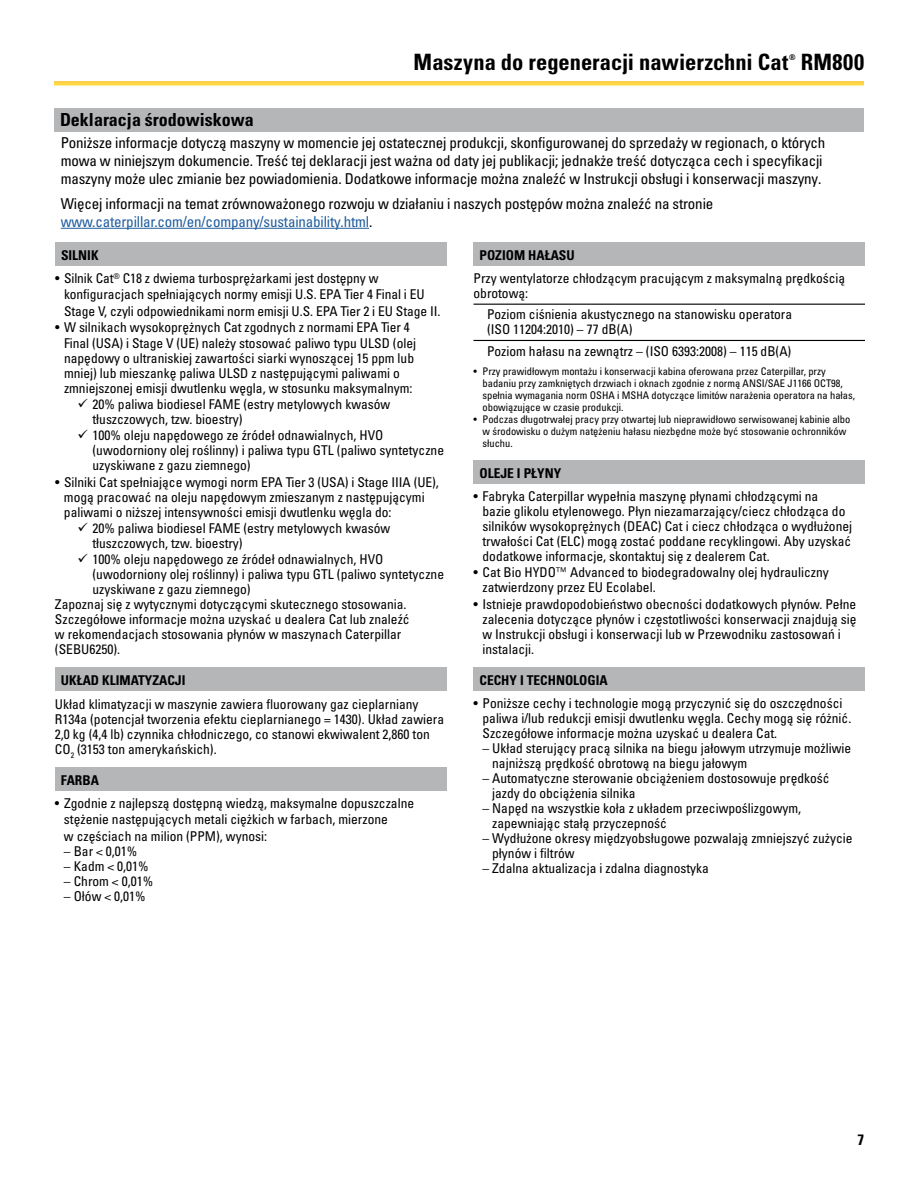
<style>
.page{position:relative;width:918px;height:1188px;background:#fff}
.page>*{position:absolute;margin:0;border:0;box-sizing:border-box;transform-origin:0 0}
.t1{font:22.5px "Univers LTCYR 67 Bold Cond";color:#000}
.MH{font:18px "Univers LTCYR 67 Bold Cond";color:#000}
.t2{font:condensed 15px/18px "Univers LTCYR 57";letter-spacing:-.01em;color:#000}
.t3{font:700 condensed 15px "Univers LT Std";color:#000}
.TechSpec-w_bullet{font:condensed 13.5px/15px "Univers LTCYR 57";color:#000}
.TechSpec{font:condensed 13.5px/15px "Univers LTCYR 57";color:#000}
.MH-2{font:13.5px "Univers LTCYR 67 Bold Cond";color:#000}
.TechSpec-w_bullet-2{font:condensed 10.5px/12px "Univers LTCYR 57";color:#000}
.t4{font:700 condensed 7.8px "Univers LT Std";color:#000}
.s1{color:#215e9e}
.s2{font-family:"Univers LT Std"}
</style>
<div class="page">
<div style="left:55px;top:242px;width:392px;height:24px;background:#b4b6b8"></div>
<div style="left:55px;top:667px;width:392px;height:24px;background:#b4b6b8"></div>
<div style="left:55px;top:767px;width:392px;height:24px;background:#b4b6b8"></div>
<div style="left:474px;top:242px;width:391px;height:24px;background:#b4b6b8"></div>
<hr style="left:474px;top:304px;width:391px;height:1px;background:#000">
<hr style="left:474px;top:340px;width:391px;height:1px;background:#000">
<div style="left:474px;top:460px;width:391px;height:24px;background:#b4b6b8"></div>
<div style="left:474px;top:667px;width:391px;height:24px;background:#b4b6b8"></div>
<div style="left:54px;top:108px;width:810px;height:24px;background:#b4b6b8"></div>
<hr style="left:61px;top:228px;width:308px;height:1px;background:#215e9e">
<h1 class="t1" style="left:414px;top:49px;width:376px">Maszyna do regeneracji nawierzchni Cat</h1>
<p class="t4" style="left:789px;top:52px;width:8px">®</p>
<h1 class="t1" style="left:801px;top:49px;width:65px">RM800</h1>
<p class="MH" style="left:60px;top:108px;width:195px">Deklaracja środowiskowa</p>
<p class="t2" style="left:61px;top:133px;width:766px">Poniższe informacje dotyczą maszyny w momencie jej ostatecznej produkcji, skonfigurowanej do sprzedaży w regionach, o których mowa w niniejszym dokumencie. Treść tej deklaracji jest ważna od daty jej publikacji; jednakże treść dotycząca cech i specyfikacji maszyny może ulec zmianie bez powiadomienia. Dodatkowe informacje można znaleźć w Instrukcji obsługi i konserwacji maszyny.</p>
<p class="t2" style="left:61px;top:194px;width:654px">Więcej informacji na temat zrównoważonego rozwoju w działaniu i naszych postępów można znaleźć na stronie <span class="s1">www.caterpillar.com/en/company/sustainability.html</span>.</p>
<p class="MH-2" style="left:61px;top:247px;width:39px">SILNIK</p>
<p class="TechSpec-w_bullet" style="left:64px;top:270px;width:378px;line-height:16.2px;text-indent:-9px"><span class="s2">•</span> Silnik Cat<sup>®</sup> C18 z dwiema turbosprężarkami jest dostępny w konfiguracjach spełniających normy emisji U.S. EPA Tier 4 Final i EU<br>Stage V, czyli odpowiednikami norm emisji U.S. EPA Tier 2 i EU Stage II.</p>
<p class="TechSpec-w_bullet" style="left:64px;top:319px;width:354px;text-indent:-9px"><span class="s2">•</span> W silnikach wysokoprężnych Cat zgodnych z normami EPA Tier 4<br>Final (USA) i Stage V (UE) należy stosować paliwo typu ULSD (olej napędowy o ultraniskiej zawartości siarki wynoszącej 15 ppm lub mniej) lub mieszankę paliwa ULSD z następującymi paliwami o zmniejszonej emisji dwutlenku węgla, w stosunku maksymalnym:</p>
<p class="TechSpec-w_bullet" style="left:93px;top:397px;width:299px;text-indent:-15px">✓ 20% paliwa biodiesel FAME (estry metylowych kwasów tłuszczowych, tzw. bioestry)</p>
<p class="TechSpec-w_bullet" style="left:93px;top:428px;width:353px;text-indent:-15px">✓ 100% oleju napędowego ze źródeł odnawialnych, HVO (uwodorniony olej roślinny) i paliwa typu GTL (paliwo syntetyczne uzyskiwane z gazu ziemnego)</p>
<p class="TechSpec-w_bullet" style="left:64px;top:474px;width:376px;text-indent:-9px"><span class="s2">•</span> Silniki Cat spełniające wymogi norm EPA Tier 3 (USA) i Stage IIIA (UE), mogą pracować na oleju napędowym zmieszanym z następującymi paliwami o niższej intensywności emisji dwutlenku węgla do:</p>
<p class="TechSpec-w_bullet" style="left:92px;top:520px;width:299px;text-indent:-15px">✓ 20% paliwa biodiesel FAME (estry metylowych kwasów tłuszczowych, tzw. bioestry)</p>
<p class="TechSpec-w_bullet" style="left:92px;top:551px;width:353px;text-indent:-15px">✓ 100% oleju napędowego ze źródeł odnawialnych, HVO (uwodorniony olej roślinny) i paliwa typu GTL (paliwo syntetyczne uzyskiwane z gazu ziemnego)</p>
<p class="TechSpec-w_bullet" style="left:55px;top:596px;width:356px">Zapoznaj się z wytycznymi dotyczącymi skutecznego stosowania.<br>Szczegółowe informacje można uzyskać u dealera Cat lub znaleźć w rekomendacjach stosowania płynów w maszynach Caterpillar (SEBU6250).</p>
<p class="MH-2" style="left:61px;top:672px;width:126px">UKŁAD KLIMATYZACJI</p>
<p class="TechSpec" style="left:55px;top:696px;width:391px">Układ klimatyzacji w maszynie zawiera fluorowany gaz cieplarniany R134a (potencjał tworzenia efektu cieplarnianego = 1430). Układ zawiera 2,0 kg (4,4 lb) czynnika chłodniczego, co stanowi ekwiwalent 2,860 ton CO<sub>2</sub> (3153 ton amerykańskich).</p>
<p class="MH-2" style="left:61px;top:772px;width:40px">FARBA</p>
<p class="TechSpec-w_bullet" style="left:64px;top:795px;width:352px;line-height:16.2px;text-indent:-9px"><span class="s2">•</span> Zgodnie z najlepszą dostępną wiedzą, maksymalne dopuszczalne stężenie następujących metali ciężkich w farbach, mierzone<br>w częściach na milion (PPM), wynosi:</p>
<p class="TechSpec" style="left:64px;top:843px;width:75px">– Bar &lt; 0,01%</p>
<p class="TechSpec" style="left:64px;top:858px;width:86px">– Kadm &lt; 0,01%</p>
<p class="TechSpec" style="left:64px;top:873px;width:91px">– Chrom &lt; 0,01%</p>
<p class="TechSpec" style="left:64px;top:888px;width:83px">– Ołów &lt; 0,01%</p>
<p class="MH-2" style="left:480px;top:247px;width:97px">POZIOM HAŁASU</p>
<p class="TechSpec" style="left:474px;top:271px;width:373px">Przy wentylatorze chłodzącym pracującym z maksymalną prędkością obrotową:</p>
<p class="TechSpec" style="left:487px;top:307px;width:307px">Poziom ciśnienia akustycznego na stanowisku operatora (ISO 11204:2010) – 77 dB(A)</p>
<p class="TechSpec" style="left:487px;top:343px;width:306px">Poziom hałasu na zewnątrz – (ISO 6393:2008) – 115 dB(A)</p>
<p class="TechSpec-w_bullet-2" style="left:483px;top:365px;width:374px;text-indent:-9px"><span class="s2">•</span> Przy prawidłowym montażu i konserwacji kabina oferowana przez Caterpillar, przy badaniu przy zamkniętych drzwiach i oknach zgodnie z normą ANSI/SAE J1166 OCT98, spełnia wymagania norm OSHA i MSHA dotyczące limitów narażenia operatora na hałas, obowiązujące w czasie produkcji.</p>
<p class="TechSpec-w_bullet-2" style="left:483px;top:413px;width:369px;text-indent:-9px"><span class="s2">•</span> Podczas długotrwałej pracy przy otwartej lub nieprawidłowo serwisowanej kabinie albo w środowisku o dużym natężeniu hałasu niezbędne może być stosowanie ochronników słuchu.</p>
<p class="MH-2" style="left:480px;top:465px;width:83px">OLEJE I PŁYNY</p>
<p class="TechSpec-w_bullet" style="left:483px;top:489px;width:371px;text-indent:-9px"><span class="s2">•</span> Fabryka Caterpillar wypełnia maszynę płynami chłodzącymi na<br>bazie glikolu etylenowego. Płyn niezamarzający/ciecz chłodząca do silników wysokoprężnych (DEAC) Cat i ciecz chłodząca o wydłużonej trwałości Cat (ELC) mogą zostać poddane recyklingowi. Aby uzyskać dodatkowe informacje, skontaktuj się z dealerem Cat.</p>
<p class="TechSpec-w_bullet" style="left:483px;top:565px;width:348px;text-indent:-9px"><span class="s2">•</span> Cat Bio HYDO™ Advanced to biodegradowalny olej hydrauliczny zatwierdzony przez EU Ecolabel.</p>
<p class="TechSpec-w_bullet" style="left:483px;top:596px;width:376px;text-indent:-9px"><span class="s2">•</span> Istnieje prawdopodobieństwo obecności dodatkowych płynów. Pełne zalecenia dotyczące płynów i częstotliwości konserwacji znajdują się w Instrukcji obsługi i konserwacji lub w Przewodniku zastosowań i instalacji.</p>
<p class="MH-2" style="left:480px;top:672px;width:130px">CECHY I TECHNOLOGIA</p>
<p class="TechSpec-w_bullet" style="left:483px;top:696px;width:370px;text-indent:-9px"><span class="s2">•</span> Poniższe cechy i technologie mogą przyczynić się do oszczędności paliwa i/lub redukcji emisji dwutlenku węgla. Cechy mogą się różnić.<br>Szczegółowe informacje można uzyskać u dealera Cat.</p>
<p class="TechSpec" style="left:492px;top:741px;width:361px;text-indent:-10px">– Układ sterujący pracą silnika na biegu jałowym utrzymuje możliwie najniższą prędkość obrotową na biegu jałowym</p>
<p class="TechSpec" style="left:492px;top:771px;width:339px;text-indent:-10px">– Automatyczne sterowanie obciążeniem dostosowuje prędkość jazdy do obciążenia silnika</p>
<p class="TechSpec" style="left:492px;top:801px;width:310px;text-indent:-10px">– Napęd na wszystkie koła z układem przeciwpoślizgowym, zapewniając stałą przyczepność</p>
<p class="TechSpec" style="left:492px;top:831px;width:362px;text-indent:-10px">– Wydłużone okresy międzyobsługowe pozwalają zmniejszyć zużycie płynów i filtrów</p>
<p class="TechSpec" style="left:483px;top:861px;width:228px">– Zdalna aktualizacja i zdalna diagnostyka</p>
<p class="t3" style="left:857px;top:1130px;width:8px">7</p>
</div>
